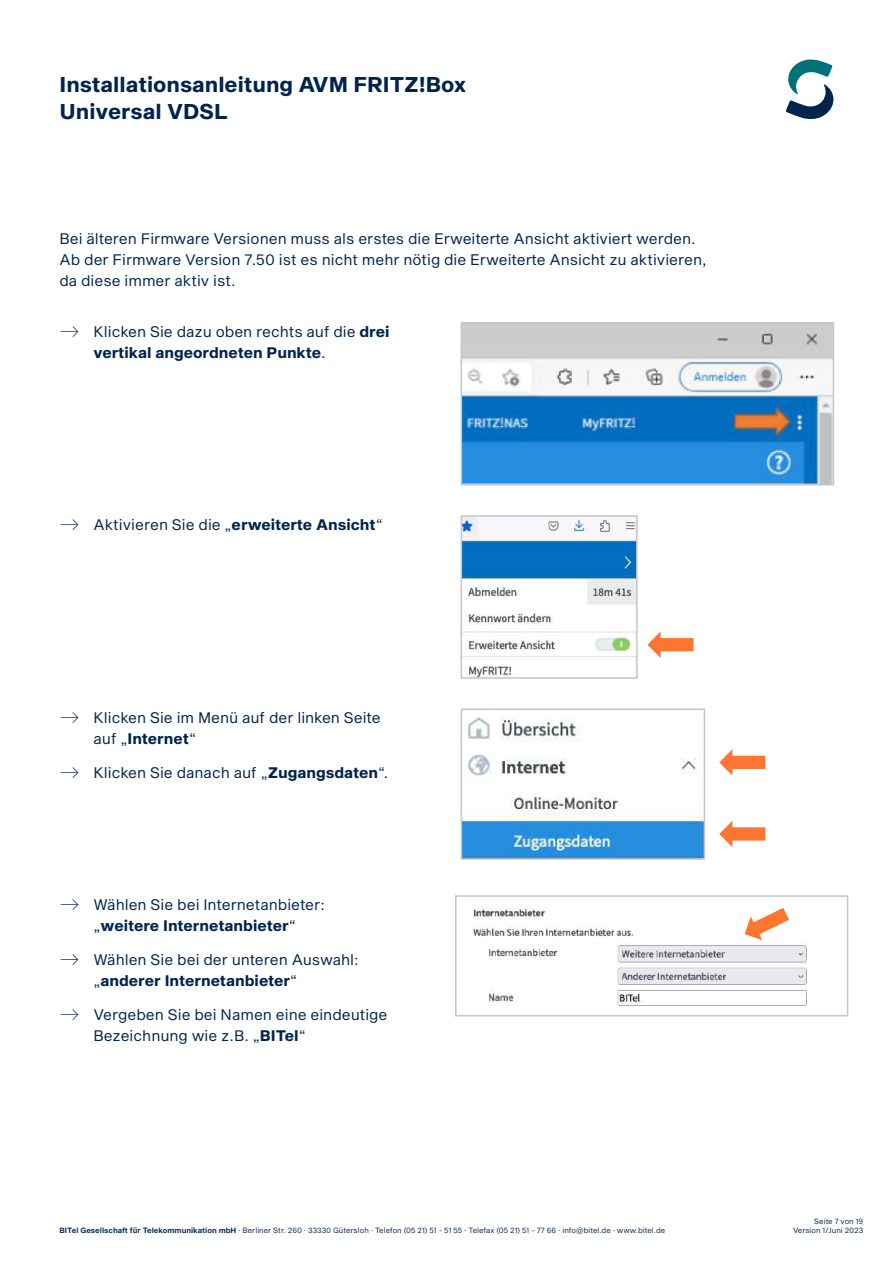
<style>
.page{position:relative;width:893px;height:1263px;background:#fff}
.page>*{position:absolute;margin:0;border:0;box-sizing:border-box;transform-origin:0 0}
.t1{font:700 21px/26.2px "S Sequel";color:#00244e}
.t2{font:15px/21px "S Sequel";color:#00244e}
.t3{font:7.5px/9.3px "S Sequel";color:#00244e;text-align:right}
.s1{font-weight:700}
.s2{font-family:"S Sequel Semi"}
</style>
<div class="page">
<svg style="left:786px;top:59px;width:48px;height:60px"></svg>
<img style="left:464px;top:325px;width:367px;height:157px">
<div style="left:461px;top:322px;width:373px;height:163px;border:2px solid #c5c6c6"></div>
<img style="left:472px;top:908px;width:335px;height:98px">
<div style="left:455px;top:895px;width:393px;height:121px;border:2px solid #c5c6c6"></div>
<svg style="left:745px;top:908px;width:44px;height:32px"></svg>
<img style="left:464px;top:717px;width:238px;height:140px">
<div style="left:461px;top:708px;width:244px;height:152px;border:2px solid #c5c6c6"></div>
<svg style="left:647px;top:631px;width:47px;height:27px"></svg>
<svg style="left:719px;top:821px;width:46px;height:26px"></svg>
<svg style="left:719px;top:749px;width:46px;height:27px"></svg>
<img style="left:464px;top:518px;width:171px;height:158px">
<div style="left:461px;top:515px;width:177px;height:164px;border:2px solid #c5c6c6"></div>
<img style="left:594px;top:637px;width:37px;height:15px">
<h1 class="t1" style="left:60px;top:73px;width:408px">Installationsanleitung AVM FRITZ!Box<br>Universal VDSL</h1>
<p class="t2" style="left:60px;top:229px;width:649px">Bei älteren Firmware Versionen muss als erstes die Erweiterte Ansicht aktiviert werden.<br>Ab der Firmware Version 7.50 ist es nicht mehr nötig die Erweiterte Ansicht zu aktivieren, da diese immer aktiv ist.</p>
<p class="t2" style="left:94px;top:321px;width:298px">Klicken Sie dazu oben rechts auf die <span class="s1">drei vertikal angeordneten Punkte</span>.</p>
<p class="t2" style="left:94px;top:515px;width:291px">Aktivieren Sie die „<span class="s1">erweiterte Ansicht</span>“</p>
<p class="t2" style="left:94px;top:708px;width:289px">Klicken Sie im Menü auf der linken Seite auf „<span class="s1">Internet</span>“</p>
<p class="t2" style="left:94px;top:763px;width:296px">Klicken Sie danach auf „<span class="s1">Zugangsdaten</span>“.</p>
<p class="t2" style="left:94px;top:895px;width:233px">Wählen Sie bei Internetanbieter: „<span class="s1">weitere Internetanbieter</span>“</p>
<p class="t2" style="left:94px;top:949px;width:267px">Wählen Sie bei der unteren Auswahl: „<span class="s1">anderer Internetanbieter</span>“</p>
<p class="t2" style="left:94px;top:1004px;width:295px">Vergeben Sie bei Namen eine eindeutige<br>Bezeichnung wie z.B. „<span class="s1">BITel</span>“</p>
<p class="t3" style="left:60px;top:1226px;width:607px"><span class="s2">BITel Gesellschaft für Telekommunikation mbH</span> · Berliner Str. 260 · 33330 Gütersloh · Telefon (05 21) 51 - 51 55 · Telefax (05 21) 51 - 77 66 · info@bitel.de · www.bitel.de</p>
<p class="t3" style="left:793px;top:1217px;width:72px">Seite 7 von 19<br>Version 1/Juni 2023</p>
</div>
